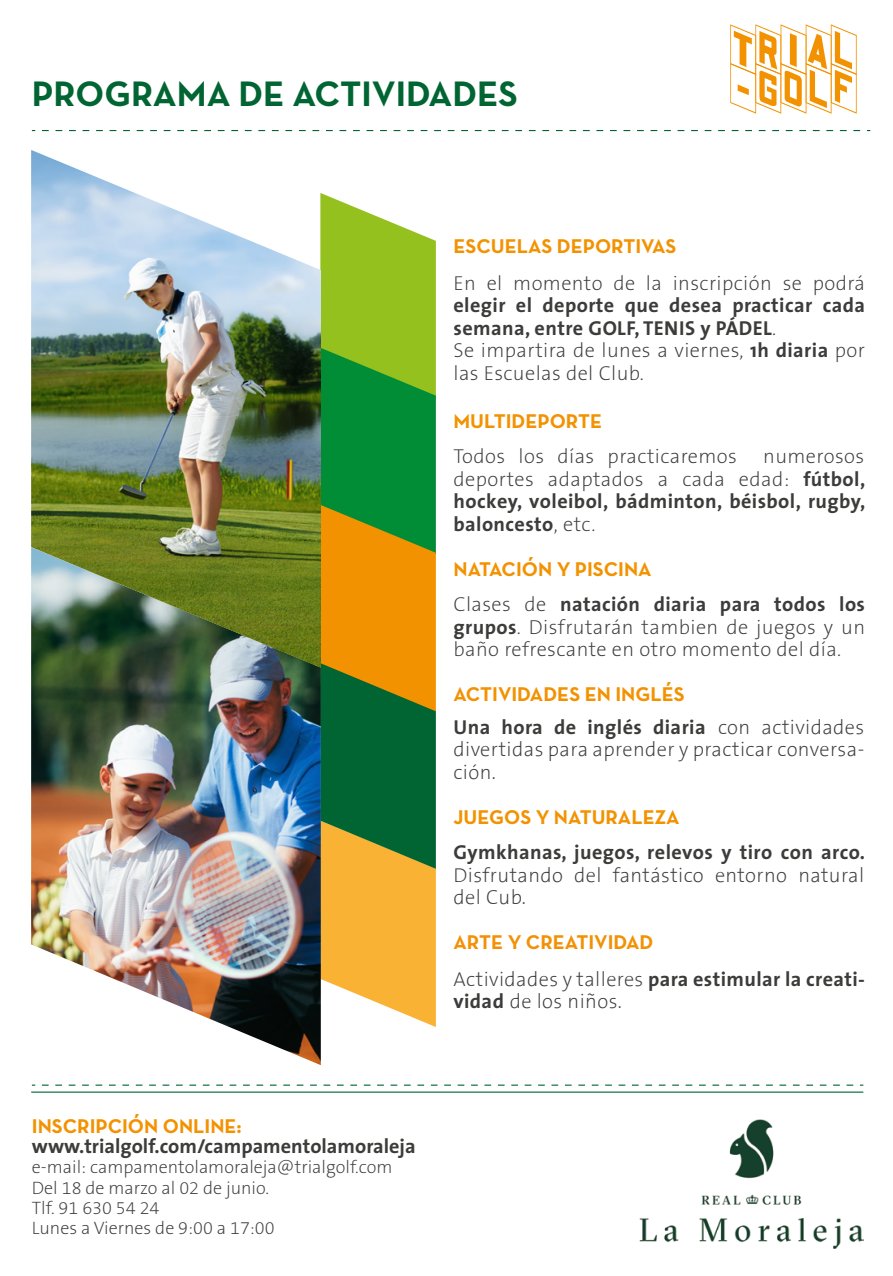
<style>
.page{position:relative;width:893px;height:1276px;background:#fff}
.page>*{position:absolute;margin:0;border:0;box-sizing:border-box;transform-origin:0 0}
.t1{font:36px "Neutra Text Bold SC";color:#006532}
.t2{font:200 20.25px/22.5px "The Sans B2";letter-spacing:.02em;color:#3c3c3b}
.t3{font:700 20.25px/22.5px "The Sans";letter-spacing:.02em;color:#3c3c3b}
.t4{font:20.25px "Neutra Text Bold SC";color:#f39200}
.t5{font:700 20.25px "The Sans";color:#3c3c3b}
.t6{font:20.25px "Neutra Text Bold SC";color:#f29105}
.t7{font:200 18px/20.2px "The Sans B2";color:#3c3c3b}
.s1{font-family:"The Sans B2";font-weight:200}
.s2{font-family:"The Sans";font-weight:700}
</style>
<div class="page">
<svg style="left:32px;top:1084px;width:821px;height:1px"></svg>
<svg style="left:32px;top:130px;width:828px;height:1px"></svg>
<svg style="left:321px;top:193px;width:115px;height:834px;background:#879d31"></svg>
<img style="left:31px;top:668px;width:290px;height:397px">
<hr style="left:31px;top:1091px;width:832px;height:1px;background:#006532">
<img style="left:31px;top:150px;width:290px;height:518px">
<svg style="left:730px;top:24px;width:127px;height:90px"></svg>
<img style="left:640px;top:1120px;width:224px;height:128px">
<h1 class="t1" style="left:32px;top:71px;width:488px">PROGRAMA DE ACTIVIDADES</h1>
<p class="t4" style="left:453px;top:234px;width:224px">ESCUELAS DEPORTIVAS</p>
<p class="t2" style="left:453px;top:273px;width:413px">En el momento de la inscripción se podrá</p>
<p class="t3" style="left:453px;top:294px;width:413px">elegir el deporte que desea practicar cada semana, entre GOLF, TENIS y PÁDEL<span class="s1">.</span></p>
<p class="t2" style="left:453px;top:340px;width:413px">Se impartira de lunes a viernes, <span class="s2">1h diaria</span> por las Escuelas del Club.</p>
<p class="t4" style="left:453px;top:409px;width:150px">MULTIDEPORTE</p>
<p class="t2" style="left:453px;top:446px;width:285px">Todos los días practicaremos</p>
<p class="t2" style="left:453px;top:446px;width:413px;text-align:right">numerosos<br>deportes adaptados a cada edad: <span class="s2">fútbol,</span></p>
<p class="t3" style="left:453px;top:490px;width:413px">hockey, voleibol, bádminton, béisbol, rugby, baloncesto<span class="s1">, etc.</span></p>
<p class="t4" style="left:453px;top:557px;width:200px">NATACIÓN Y PISCINA</p>
<p class="t3" style="left:453px;top:593px;width:413px"><span class="s1">Clases de</span> natación diaria para todos los</p>
<p class="t2" style="left:453px;top:616px;width:413px"><span class="s2">grupos</span>. Disfrutarán tambien de juegos y un baño refrescante en otro momento del día.</p>
<p class="t4" style="left:453px;top:682px;width:233px">ACTIVIDADES EN INGLÉS</p>
<p class="t3" style="left:453px;top:715px;width:412px">Una hora de inglés diaria <span class="s1">con actividades</span></p>
<p class="t2" style="left:453px;top:739px;width:412px">divertidas para aprender y practicar conversa&shy;ción.</p>
<p class="t4" style="left:453px;top:804px;width:228px">JUEGOS Y NATURALEZA</p>
<p class="t3" style="left:453px;top:840px;width:413px">Gymkhanas, juegos, relevos y tiro con arco.</p>
<p class="t2" style="left:453px;top:864px;width:412px">Disfrutando del fantástico entorno natural del Cub.</p>
<p class="t6" style="left:453px;top:929px;width:201px">ARTE Y CREATIVIDAD</p>
<p class="t3" style="left:453px;top:967px;width:413px"><span class="s1">Actividades y talleres</span> para estimular la creati-</p>
<p class="t2" style="left:453px;top:991px;width:170px"><span class="s2">vidad</span> de los niños.</p>
<p class="t4" style="left:32px;top:1113px;width:211px">INSCRIPCIÓN ONLINE:</p>
<p class="t5" style="left:32px;top:1129px;width:385px">www.trialgolf.com/campamentolamoraleja</p>
<p class="t7" style="left:32px;top:1157px;width:362px">e-mail: campamentolamoraleja@trialgolf.com<br>Del 18 de marzo al 02 de junio.<br>Tlf. 91 630 54 24<br>Lunes a Viernes de 9:00 a 17:00</p>
</div>
